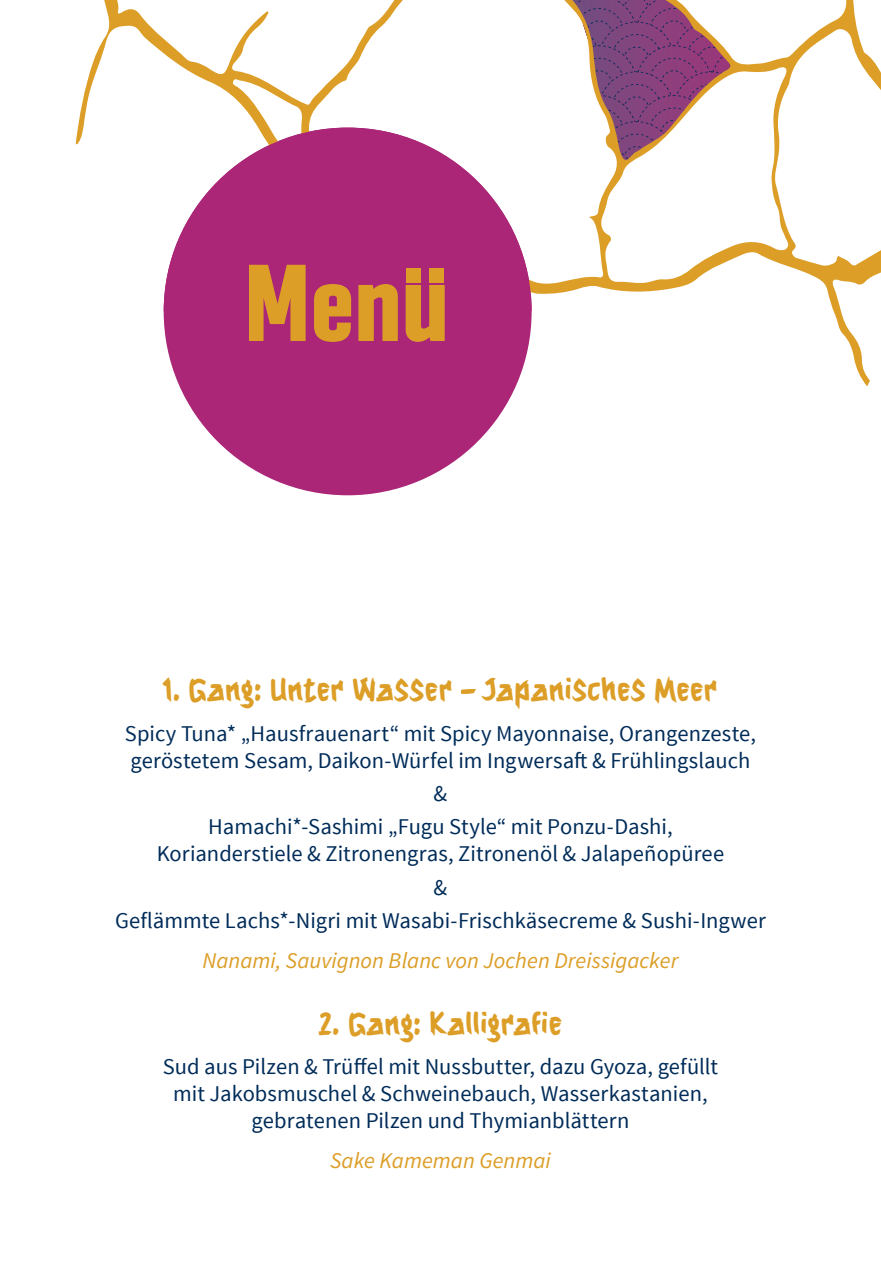
<style>
.page{position:relative;width:881px;height:1276px;background:#fff}
.page>*{position:absolute;margin:0;border:0;box-sizing:border-box;transform-origin:0 0}
.t1{font:33.75px "h Hitto Sushi";color:#dc9e27}
.t2{font:22.5px/27px "Source Sans Pro";color:#002c59;text-align:center}
.t3{font:italic 22.5px "Source Sans Pro";color:#dc9e27}
</style>
<div class="page">
<div style="left:164px;top:128px;width:367px;height:367px;background:#ab2677;border-radius:50%"></div>
<svg style="left:460px;top:689px;width:15px;height:5px"></svg>
<svg style="left:75px;top:0;width:805px;height:386px"></svg>
<svg style="left:249px;top:312px;width:195px;height:30px"></svg>
<svg style="left:164px;top:128px;width:367px;height:184px"></svg>
<h1 class="t1" style="left:163px;top:675px;width:555px">1. Gang: Unter Wasser - Japanisches Meer</h1>
<p class="t2" style="left:125px;top:720px;width:632px;text-align:left">Spicy Tuna* „Hausfrauenart“ mit Spicy Mayonnaise, Orangenzeste, geröstetem Sesam, Daikon-Würfel im Ingwersaft &amp; Frühlingslauch</p>
<p class="t2" style="left:208px;top:777px;width:465px;line-height:33.3px">&amp;<br>Hamachi*-Sashimi „Fugu Style“ mit Ponzu-Dashi,</p>
<p class="t2" style="left:115px;top:837px;width:652px;line-height:33.3px">Korianderstiele &amp; Zitronengras, Zitronenöl &amp; Jalapeñopüree<br>&amp;<br>Geflämmte Lachs*-Nigri mit Wasabi-Frischkäsecreme &amp; Sushi-Ingwer</p>
<p class="t3" style="left:202px;top:946px;width:477px">Nanami, Sauvignon Blanc von Jochen Dreissigacker</p>
<h1 class="t1" style="left:318px;top:1009px;width:245px">2. Gang: Kalligrafie</h1>
<p class="t2" style="left:163px;top:1053px;width:556px">Sud aus Pilzen &amp; Trüffel mit Nussbutter, dazu Gyoza, gefüllt mit Jakobsmuschel &amp; Schweinebauch, Wasserkastanien, gebratenen Pilzen und Thymianblättern</p>
<p class="t3" style="left:330px;top:1146px;width:222px">Sake Kameman Genmai</p>
</div>
